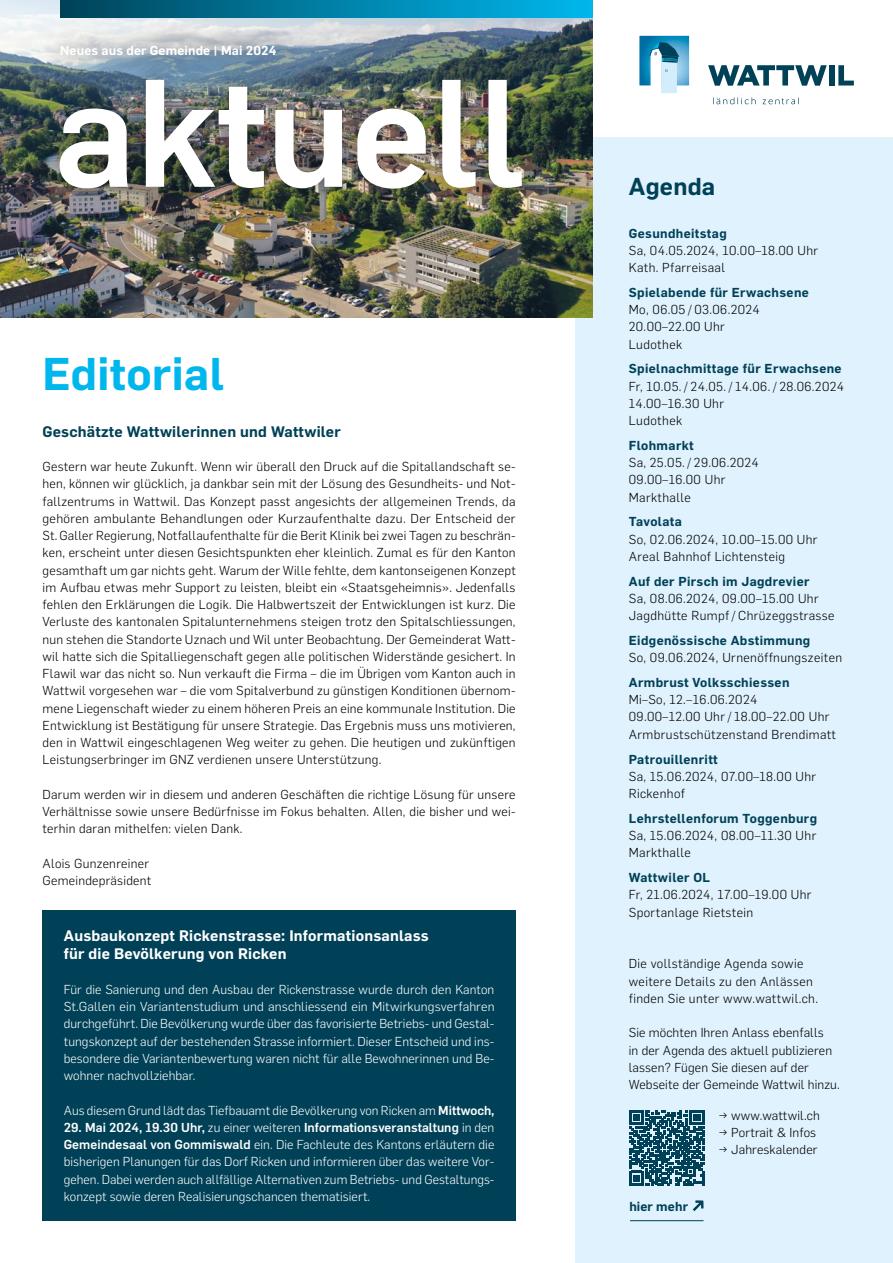
<style>
.page{position:relative;width:893px;height:1263px;background:#fff}
.page>*{position:absolute;margin:0;border:0;box-sizing:border-box;transform-origin:0 0}
.t1{font:500 150px "Flama";color:#fff}
.t2{font:600 45px "Flama";letter-spacing:.01em;color:#00b7ed}
.t3{font:600 24px "Flama";letter-spacing:.01em;color:#004157}
.t4{font:600 15px/18px "Flama";letter-spacing:.015em;color:#fff}
.t5{font:600 15px "Flama";letter-spacing:.015em;color:#004157}
.t6{font:300 12.75px/17.2px "Flama";letter-spacing:.03em;color:#000}
.t7{font:300 12.75px/17.2px "Flama";letter-spacing:.005em;color:#fff;text-align:justify}
.t8{font:600 12.75px "Flama";letter-spacing:.03em;color:#004157}
.t9{font:300 12.75px/17.2px "Flama";letter-spacing:.01em;color:#000}
.t10{font:600 12.75px "Flama";letter-spacing:.01em;color:#fff}
.t11{font:600 12.75px "Flama";letter-spacing:.01em;color:#004157}
.s1{font-weight:500}
</style>
<div class="page">
<div style="left:575px;top:137px;width:318px;height:1126px;background:#e0f2fd"></div>
<img style="left:0;top:0;width:593px;height:317px">
<svg style="left:708px;top:65px;width:119px;height:21px"></svg>
<div style="left:829px;top:65px;width:6px;height:21px;background:#004157"></div>
<svg style="left:838px;top:65px;width:16px;height:21px"></svg>
<svg style="left:713px;top:97px;width:43px;height:7px"></svg>
<svg style="left:762px;top:97px;width:37px;height:7px"></svg>
<svg style="left:639px;top:36px;width:50px;height:57px"></svg>
<div style="left:44px;top:64px;width:493px;height:140px;background:#000;opacity:.3"></div>
<div style="left:39px;top:23px;width:258px;height:55px;background:#000;opacity:.7"></div>
<div style="left:61px;top:0;width:532px;height:17px;background:linear-gradient(to right,#00445a,#00b8ee)"></div>
<svg style="left:629px;top:1110px;width:75px;height:75px"></svg>
<svg style="left:693px;top:1200px;width:10px;height:11px"></svg>
<hr style="left:630px;top:1220px;width:73px;height:1px;background:#004157">
<div style="left:42px;top:910px;width:474px;height:310px;background:#004157"></div>
<p class="t10" style="left:60px;top:41px;width:218px">Neues aus der Gemeinde | Mai 2024</p>
<h1 class="t1" style="left:55px;top:25px;width:472px">aktuell</h1>
<h2 class="t2" style="left:43px;top:342px;width:183px">Editorial</h2>
<p class="t5" style="left:43px;top:420px;width:300px">Geschätzte Wattwilerinnen und Wattwiler</p>
<p class="t6" style="left:43px;top:457px;width:475px;text-align:justify">Gestern war heute Zukunft. Wenn wir überall den Druck auf die Spitallandschaft se&shy;hen, können wir glücklich, ja dankbar sein mit der Lösung des Gesundheits- und Not&shy;fallzentrums in Wattwil. Das Konzept passt angesichts der allgemeinen Trends, da gehören ambulante Behandlungen oder Kurzaufenthalte dazu. Der Entscheid der St.Galler Regierung, Notfallaufenthalte für die Berit Klinik bei zwei Tagen zu beschrän&shy;ken, erscheint unter diesen Gesichtspunkten eher kleinlich. Zumal es für den Kanton gesamthaft um gar nichts geht. Warum der Wille fehlte, dem kantonseigenen Konzept im Aufbau etwas mehr Support zu leisten, bleibt ein «Staatsgeheimnis». Jedenfalls fehlen den Erklärungen die Logik. Die Halbwertszeit der Entwicklungen ist kurz. Die Verluste des kantonalen Spitalunternehmens steigen trotz den Spitalschliessungen, nun stehen die Standorte Uznach und Wil unter Beobachtung. Der Gemeinderat Watt&shy;wil hatte sich die Spitalliegenschaft gegen alle politischen Widerstände gesichert. In Flawil war das nicht so. Nun verkauft die Firma – die im Übrigen vom Kanton auch in Wattwil vorgesehen war – die vom Spitalverbund zu günstigen Konditionen übernom&shy;mene Liegenschaft wieder zu einem höheren Preis an eine kommunale Institution. Die Entwicklung ist Bestätigung für unsere Strategie. Das Ergebnis muss uns motivieren, den in Wattwil eingeschlagenen Weg weiter zu gehen. Die heutigen und zukünftigen Leistungserbringer im GNZ verdienen unsere Unterstützung.</p>
<p class="t6" style="left:43px;top:785px;width:475px;text-align:justify">Darum werden wir in diesem und anderen Geschäften die richtige Lösung für unsere Verhältnisse sowie unsere Bedürfnisse im Fokus behalten. Allen, die bisher und wei&shy;terhin daran mithelfen: vielen Dank.</p>
<p class="t6" style="left:43px;top:854px;width:110px">Alois Gunzenreiner<br>Gemeindepräsident</p>
<p class="t4" style="left:64px;top:926px;width:366px">Ausbaukonzept Rickenstrasse: Informationsanlass für die Bevölkerung von Ricken</p>
<p class="t7" style="left:64px;top:980px;width:432px">Für die Sanierung und den Ausbau der Rickenstrasse wurde durch den Kanton St.Gallen ein Variantenstudium und anschliessend ein Mitwirkungsverfahren durchgeführt. Die Bevölkerung wurde über das favorisierte Betriebs- und Gestal&shy;tungskonzept auf der bestehenden Strasse informiert. Dieser Entscheid und ins&shy;besondere die Variantenbewertung waren nicht für alle Bewohnerinnen und Be&shy;wohner nachvollziehbar.</p>
<p class="t7" style="left:64px;top:1101px;width:432px">Aus diesem Grund lädt das Tiefbauamt die Bevölkerung von Ricken am <span class="s1">Mittwoch,</span></p>
<p class="t7" style="left:64px;top:1118px;width:432px"><span class="s1">29. Mai 2024, 19.30 Uhr,</span> zu einer weiteren <span class="s1">Informationsveranstaltung</span> in den <span class="s1">Gemeindesaal von Gommiswald</span> ein. Die Fachleute des Kantons erläutern die bisherigen Planungen für das Dorf Ricken und informieren über das weitere Vor&shy;gehen. Dabei werden auch allfällige Alternativen zum Betriebs- und Gestaltungs&shy;konzept sowie deren Realisierungschancen thematisiert.</p>
<h3 class="t3" style="left:629px;top:169px;width:88px">Agenda</h3>
<p class="t8" style="left:629px;top:224px;width:99px">Gesundheitstag</p>
<p class="t6" style="left:629px;top:241px;width:191px">Sa, 04.05.2024, 10.00–18.00 Uhr<br>Kath. Pfarreisaal</p>
<p class="t8" style="left:629px;top:283px;width:182px">Spielabende für Erwachsene</p>
<p class="t6" style="left:629px;top:300px;width:132px">Mo, 06.05 / 03.06.2024<br>20.00–22.00 Uhr<br>Ludothek</p>
<p class="t8" style="left:629px;top:360px;width:214px">Spielnachmittage für Erwachsene</p>
<p class="t6" style="left:629px;top:377px;width:217px">Fr, 10.05. / 24.05. / 14.06. / 28.06.2024<br>14.00–16.30 Uhr<br>Ludothek</p>
<p class="t8" style="left:629px;top:436px;width:66px">Flohmarkt</p>
<p class="t6" style="left:629px;top:453px;width:131px">Sa, 25.05. / 29.06.2024<br>09.00–16.00 Uhr<br>Markthalle</p>
<p class="t8" style="left:629px;top:513px;width:55px">Tavolata</p>
<p class="t6" style="left:629px;top:530px;width:190px">So, 02.06.2024, 10.00–15.00 Uhr<br>Areal Bahnhof Lichtensteig</p>
<p class="t8" style="left:629px;top:572px;width:182px">Auf der Pirsch im Jagdrevier</p>
<p class="t6" style="left:629px;top:589px;width:207px">Sa, 08.06.2024, 09.00–15.00 Uhr<br>Jagdhütte Rumpf / Chrüzeggstrasse</p>
<p class="t8" style="left:629px;top:631px;width:183px">Eidgenössische Abstimmung</p>
<p class="t6" style="left:629px;top:648px;width:215px">So, 09.06.2024, Urnenöffnungszeiten</p>
<p class="t8" style="left:629px;top:673px;width:162px">Armbrust Volksschiessen</p>
<p class="t6" style="left:629px;top:690px;width:209px">Mi–So, 12.–16.06.2024<br>09.00–12.00 Uhr / 18.00–22.00 Uhr<br>Armbrustschützenstand Brendimatt</p>
<p class="t8" style="left:629px;top:750px;width:90px">Patrouillenritt</p>
<p class="t6" style="left:629px;top:767px;width:189px">Sa, 15.06.2024, 07.00–18.00 Uhr<br>Rickenhof</p>
<p class="t8" style="left:629px;top:809px;width:190px">Lehrstellenforum Toggenburg</p>
<p class="t6" style="left:629px;top:826px;width:189px">Sa, 15.06.2024, 08.00–11.30 Uhr<br>Markthalle</p>
<p class="t8" style="left:629px;top:868px;width:83px">Wattwiler OL</p>
<p class="t6" style="left:629px;top:885px;width:184px">Fr, 21.06.2024, 17.00–19.00 Uhr<br>Sportanlage Rietstein</p>
<p class="t6" style="left:629px;top:954px;width:191px">Die vollständige Agenda sowie weitere Details zu den Anlässen finden Sie unter www.wattwil.ch.</p>
<p class="t9" style="left:629px;top:1023px;width:212px">Sie möchten Ihren Anlass ebenfalls<br>in der Agenda des aktuell publizieren lassen? Fügen Sie diesen auf der Webseite der Gemeinde Wattwil hinzu.</p>
<p class="t11" style="left:629px;top:1197px;width:60px">hier mehr</p>
<p class="t9" style="left:719px;top:1106px;width:103px">→ www.wattwil.ch</p>
<p class="t9" style="left:719px;top:1123px;width:99px">→ Portrait &amp; Infos</p>
<p class="t9" style="left:719px;top:1140px;width:100px">→ Jahreskalender</p>
</div>
